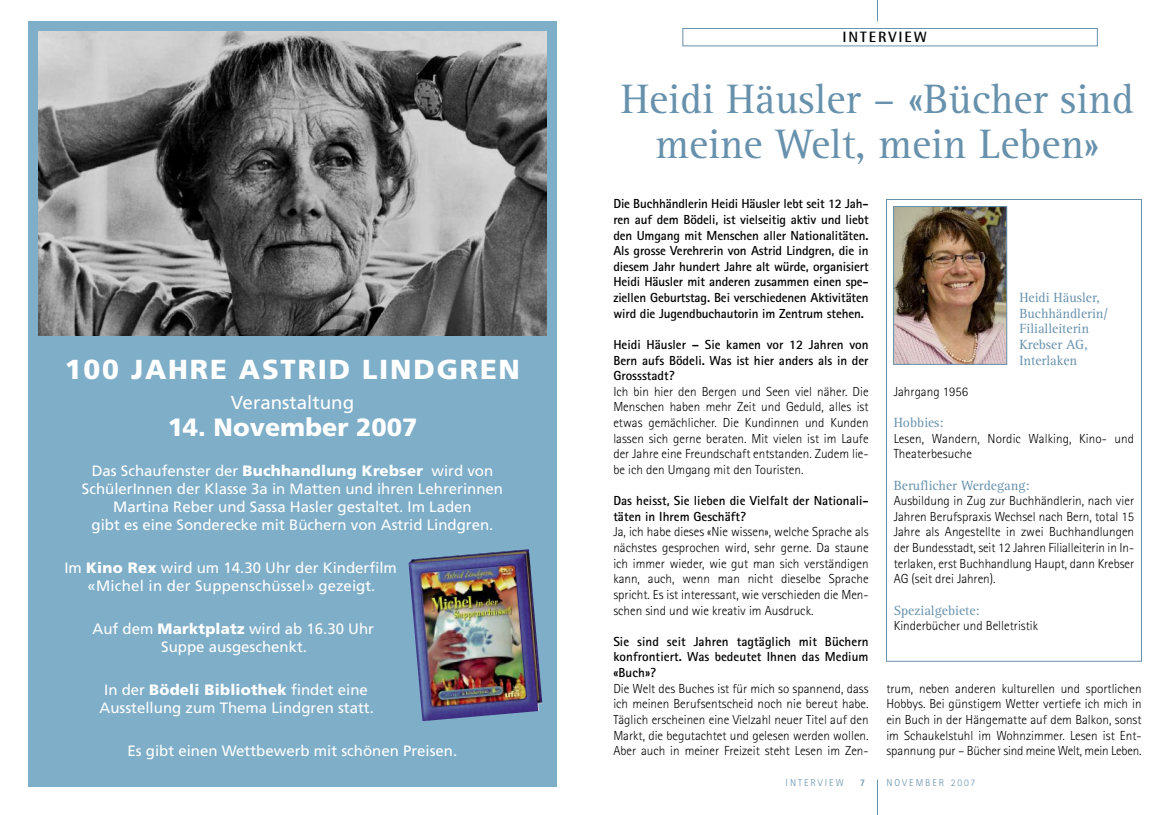
<style>
.page{position:relative;width:1170px;height:815px;background:#fff}
.page>*{position:absolute;margin:0;border:0;box-sizing:border-box;transform-origin:0 0}
.t1{font:42.5px/45px "Rotis Serif";color:#6791ac;text-align:center}
.t2{font:900 27.5px "Frutiger";letter-spacing:.065em;color:#fff}
.t3{font:900 25px "Frutiger";color:#fff}
.t4{font:18.75px "Frutiger";color:#fff}
.t5{font:15px/18px "Frutiger";color:#fff;text-align:center}
.t6{font:700 15px "Rotis Semi Sans";letter-spacing:.13em;color:#000}
.t7{font:13.75px/15.6px "Rotis Serif";color:#6791ac}
.t8{font:300 13.12px/15.6px "Rotis Sans Serif";color:#000;text-align:justify}
.t9{font:700 13.12px/15.6px "Rotis Sans Serif";color:#000;text-align:justify}
.t10{font:300 10px "Rotis Sans Serif";letter-spacing:.2em;color:#6791ac}
.t11{font:700 10px "Rotis Sans Serif";color:#6791ac}
.s1{font-weight:900}
</style>
<div class="page">
<hr style="left:877px;top:780px;width:1px;height:35px;background:#6791ac">
<svg style="left:877px;top:0;width:1px;height:21px"></svg>
<div style="left:886px;top:199px;width:255px;height:462px;border:1px solid #6791ac"></div>
<div style="left:682px;top:28px;width:415px;height:18px;border:1px solid #6791ac"></div>
<img style="left:895px;top:208px;width:109px;height:155px">
<div style="left:893px;top:206px;width:113px;height:159px;border:1px solid #6791ac"></div>
<div style="left:28px;top:21px;width:528px;height:766px;background:#7faec8"></div>
<img style="left:408px;top:549px;width:134px;height:172px">
<img style="left:39px;top:31px;width:507px;height:304px">
<h2 class="t2" style="left:65px;top:358px;width:456px">100 JAHRE ASTRID LINDGREN</h2>
<h3 class="t4" style="left:231px;top:395px;width:125px">Veranstaltung</h3>
<h3 class="t3" style="left:168px;top:418px;width:251px">14. November 2007</h3>
<p class="t5" style="left:82px;top:463px;width:422px">Das Schaufenster der <span class="s1">Buchhandlung Krebser</span> wird von SchülerInnen der Klasse 3a in Matten und ihren Lehrerinnen Martina Reber und Sassa Hasler gestaltet. Im Laden<br>gibt es eine Sonderecke mit Büchern von Astrid Lindgren.</p>
<p class="t5" style="left:64px;top:560px;width:334px">Im <span class="s1">Kino Rex</span> wird um 14.30 Uhr der Kinderfilm «Michel in der Suppenschüssel» gezeigt.</p>
<p class="t5" style="left:93px;top:621px;width:283px">Auf dem <span class="s1">Marktplatz</span> wird ab 16.30 Uhr<br>Suppe ausgeschenkt.</p>
<p class="t5" style="left:100px;top:682px;width:276px">In der <span class="s1">Bödeli Bibliothek</span> findet eine<br>Ausstellung zum Thema Lindgren statt.</p>
<p class="t5" style="left:127px;top:743px;width:331px">Es gibt einen Wettbewerb mit schönen Preisen.</p>
<p class="t6" style="left:842px;top:32px;width:86px">INTERVIEW</p>
<h1 class="t1" style="left:621px;top:81px;width:514px">Heidi Häusler – «Bücher sind meine Welt, mein Leben»</h1>
<p class="t9" style="left:613px;top:197px;width:257px">Die Buchhändlerin Heidi Häusler lebt seit 12 Jah&shy;ren auf dem Bödeli, ist vielseitig aktiv und liebt den Umgang mit Menschen aller Nationalitäten.<br>Als grosse Verehrerin von Astrid Lindgren, die in diesem Jahr hundert Jahre alt würde, organisiert Heidi Häusler mit anderen zusammen einen spe&shy;ziellen Geburtstag. Bei verschiedenen Aktivitäten wird die Jugendbuchautorin im Zentrum stehen.</p>
<p class="t9" style="left:613px;top:338px;width:257px">Heidi Häusler – Sie kamen vor 12 Jahren von Bern aufs Bödeli. Was ist hier anders als in der Grossstadt?</p>
<p class="t8" style="left:613px;top:385px;width:257px">Ich bin hier den Bergen und Seen viel näher. Die Menschen haben mehr Zeit und Geduld, alles ist etwas gemächlicher. Die Kundinnen und Kunden lassen sich gerne beraten. Mit vielen ist im Laufe der Jahre eine Freundschaft entstanden. Zudem lie&shy;be ich den Umgang mit den Touristen.</p>
<p class="t9" style="left:613px;top:494px;width:257px">Das heisst, Sie lieben die Vielfalt der Nationali&shy;täten in Ihrem Geschäft?</p>
<p class="t8" style="left:613px;top:525px;width:257px">Ja, ich habe dieses «Nie wissen», welche Sprache als nächstes gesprochen wird, sehr gerne. Da staune ich immer wieder, wie gut man sich verständigen kann, auch, wenn man nicht dieselbe Sprache spricht. Es ist interessant, wie verschieden die Men&shy;schen sind und wie kreativ im Ausdruck.</p>
<p class="t9" style="left:613px;top:635px;width:257px">Sie sind seit Jahren tagtäglich mit Büchern konfrontiert. Was bedeutet Ihnen das Medium «Buch»?</p>
<p class="t8" style="left:613px;top:682px;width:257px">Die Welt des Buches ist für mich so spannend, dass ich meinen Berufsentscheid noch nie bereut habe.<br>Täglich erscheinen eine Vielzahl neuer Titel auf den Markt, die begutachtet und gelesen werden wollen.<br>Aber auch in meiner Freizeit steht Lesen im Zen-</p>
<p class="t8" style="left:886px;top:682px;width:257px">trum, neben anderen kulturellen und sportlichen Hobbys. Bei günstigem Wetter vertiefe ich mich in ein Buch in der Hängematte auf dem Balkon, sonst im Schaukelstuhl im Wohnzimmer. Lesen ist Ent&shy;spannung pur – Bücher sind meine Welt, mein Leben.</p>
<p class="t7" style="left:1019px;top:291px;width:90px">Heidi Häusler,<br>Buchhändlerin/<br>Filialleiterin<br>Krebser AG,<br>Interlaken</p>
<p class="t8" style="left:893px;top:385px;width:76px">Jahrgang 1956</p>
<p class="t7" style="left:893px;top:416px;width:51px">Hobbies:</p>
<p class="t8" style="left:893px;top:432px;width:242px">Lesen, Wandern, Nordic Walking, Kino- und<br>Theaterbesuche</p>
<p class="t7" style="left:893px;top:479px;width:137px">Beruflicher Werdegang:</p>
<p class="t8" style="left:893px;top:494px;width:242px">Ausbildung in Zug zur Buchhändlerin, nach vier Jahren Berufspraxis Wechsel nach Bern, total 15<br>Jahre als Angestellte in zwei Buchhandlungen der Bundesstadt, seit 12 Jahren Filialleiterin in In&shy;terlaken, erst Buchhandlung Haupt, dann Krebser AG (seit drei Jahren).</p>
<p class="t7" style="left:893px;top:604px;width:87px">Spezialgebiete:</p>
<p class="t8" style="left:893px;top:619px;width:146px">Kinderbücher und Belletristik</p>
<p class="t10" style="left:785px;top:780px;width:60px">INTERVIEW</p>
<p class="t11" style="left:859px;top:780px;width:7px">7</p>
<p class="t10" style="left:886px;top:780px;width:90px">NOVEMBER 2007</p>
</div>
